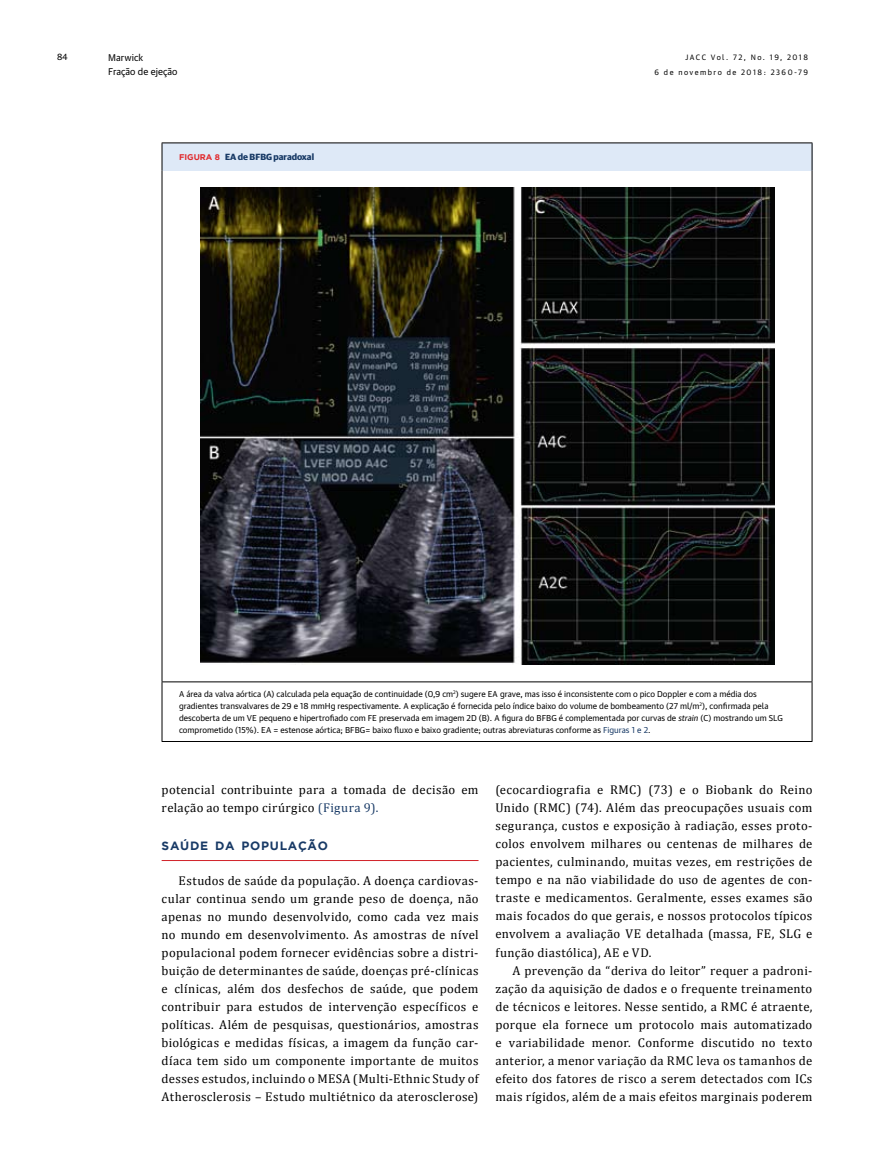
<style>
.page{position:relative;width:872px;height:1170px;background:#fff}
.page>*{position:absolute;margin:0;border:0;box-sizing:border-box;transform-origin:0 0}
.t1{font:12.75px/18px "Cambria";letter-spacing:.03em;color:#000;text-align:justify}
.t2{font:700 12px "Gotham";letter-spacing:.06em;color:#183a66}
.t3{font:9.45px/14.2px "Guardian Sans Text";color:#000}
.t4{font:700 9px "Guardian Sans";color:#183a66}
.t5{font:9px "Guardian Sans";color:#000}
.t6{font:8.25px/12px "Guardian Sans Text";color:#000}
.t7{font:7.5px/15px "Guardian Sans Text";letter-spacing:.2em;color:#000;text-align:right}
.s1{font-family:"Gotham";font-size:8.25px;color:#e12a2d}
.s2{font-style:italic}
.s3{color:#183a66}
</style>
<div class="page">
<hr style="left:162px;top:860px;width:316px;height:1px;background:#d2232a">
<div style="left:162px;top:143px;width:650px;height:27px;background:#dee9f7"></div>
<hr style="left:162px;top:170px;width:1px;height:511px;background:#000">
<hr style="left:811px;top:170px;width:1px;height:511px;background:#000">
<hr style="left:162px;top:142px;width:650px;height:1px;background:#000">
<svg style="left:162px;top:143px;width:1px;height:27px"></svg>
<svg style="left:811px;top:143px;width:1px;height:27px"></svg>
<hr style="left:162px;top:681px;width:650px;height:1px;background:#000">
<hr style="left:162px;top:682px;width:1px;height:59px;background:#000">
<hr style="left:811px;top:682px;width:1px;height:59px;background:#000">
<hr style="left:162px;top:741px;width:650px;height:1px;background:#000">
<img style="left:200px;top:188px;width:574px;height:476px">
<p class="t5" style="left:57px;top:50px;width:12px">84</p>
<p class="t3" style="left:108px;top:50px;width:71px">Marwick<br>Fração de ejeção</p>
<p class="t4" style="left:179px;top:150px;width:136px"><span class="s1">FIGURA 8</span> EA de BFBG paradoxal</p>
<p class="t7" style="left:654px;top:49px;width:155px">JACC Vol. 72, No. 19, 2018<br>6 de novembro de 2018: 2360-79</p>
<p class="t6" style="left:179px;top:687px;width:605px">A área da valva aórtica (A) calculada pela equação de continuidade (0,9 cm<sup>2</sup>) sugere EA grave, mas isso é inconsistente com o pico Doppler e com a média dos gradientes transvalvares de 29 e 18 mmHg respectivamente. A explicação é fornecida pelo índice baixo do volume de bombeamento (27 ml/m<sup>2</sup>), confirmada pela descoberta de um VE pequeno e hipertrofiado com FE preservada em imagem 2D (B). A figura do BFBG é complementada por curvas de <span class="s2">strain</span> (C) mostrando um SLG comprometido (15%). EA = estenose aórtica; BFBG= baixo fluxo e baixo gradiente; outras abreviaturas conforme as <span class="s3">Figuras 1 e 2</span>.</p>
<p class="t1" style="left:162px;top:780px;width:318px">potencial contribuinte para a tomada de decisão em relação ao tempo cirúrgico <span class="s3">(Figura 9).</span></p>
<p class="t2" style="left:162px;top:838px;width:166px">SAÚDE DA PO PULAÇÃO</p>
<p class="t1" style="left:162px;top:871px;width:318px;text-indent:17px">Estudos de saúde da população. A doença cardiovas&shy;cular continua sendo um grande peso de doença, não apenas no mundo desenvolvido, como cada vez mais no mundo em desenvolvimento. As amostras de nível populacional podem fornecer evidências sobre a distri&shy;buição de determinantes de saúde, doenças pré-clínicas e clínicas, além dos desfechos de saúde, que podem contribuir para estudos de intervenção específicos e políticas. Além de pesquisas, questionários, amostras biológicas e medidas físicas, a imagem da função car&shy;díaca tem sido um componente importante de muitos desses estudos, incluindo o MESA (Multi-Ethnic Study of Atherosclerosis – Estudo multiétnico da aterosclerose)</p>
<p class="t1" style="left:495px;top:781px;width:318px">(ecocardiografia e RMC) (73) e o Biobank do Reino Unido (RMC) (74). Além das preocupações usuais com segurança, custos e exposição à radiação, esses proto&shy;colos envolvem milhares ou centenas de milhares de pacientes, culminando, muitas vezes, em restrições de tempo e na não viabilidade do uso de agentes de con&shy;traste e medicamentos. Geralmente, esses exames são mais focados do que gerais, e nossos protocolos típicos envolvem a avaliação VE detalhada (massa, FE, SLG e função diastólica), AE e VD.</p>
<p class="t1" style="left:495px;top:961px;width:318px;text-indent:17px">A prevenção da “deriva do leitor” requer a padroni&shy;zação da aquisição de dados e o frequente treinamento de técnicos e leitores. Nesse sentido, a RMC é atraente, porque ela fornece um protocolo mais automatizado e variabilidade menor. Conforme discutido no texto anterior, a menor variação da RMC leva os tamanhos de efeito dos fatores de risco a serem detectados com ICs mais rígidos, além de a mais efeitos marginais poderem</p>
</div>
